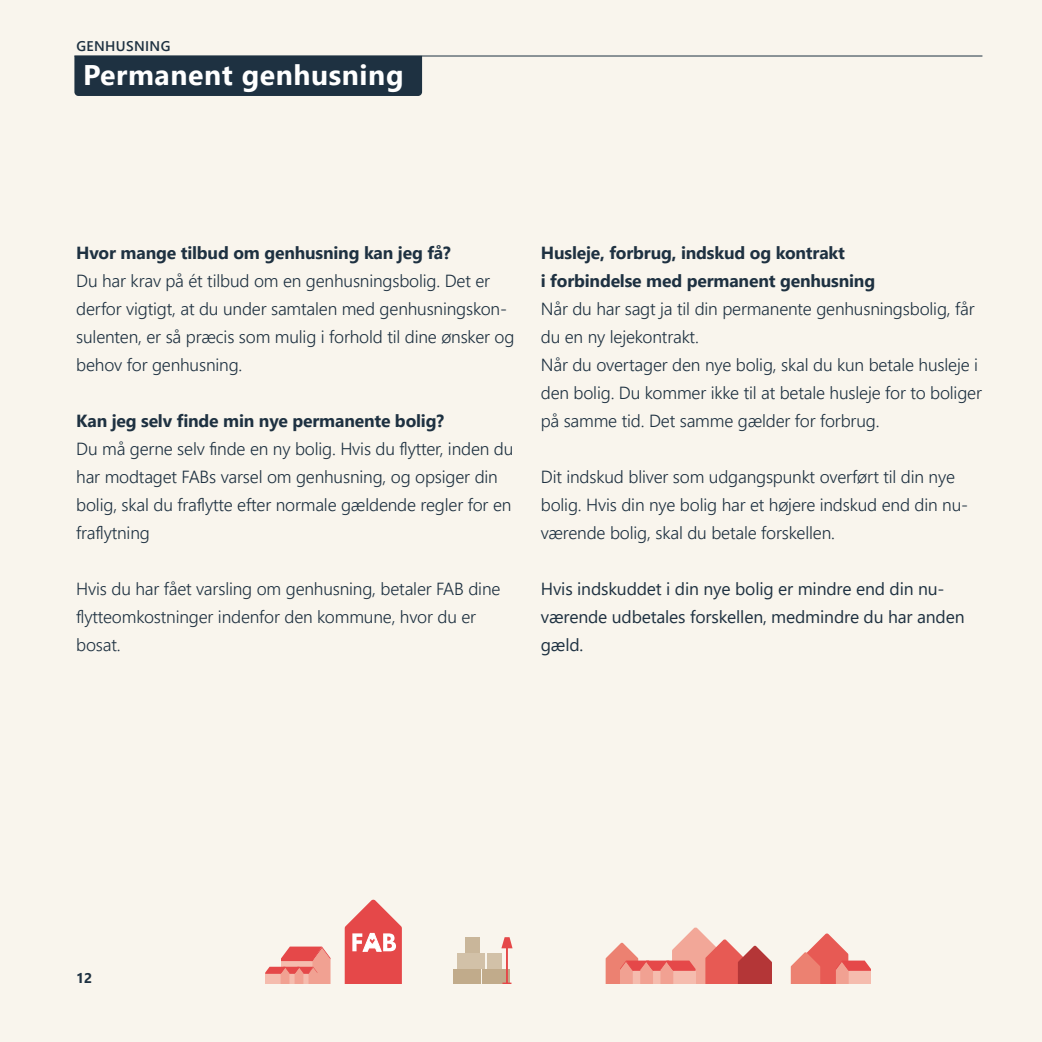
<style>
.page{position:relative;width:1042px;height:1042px;background:#f9f5ed}
.page>*{position:absolute;margin:0;border:0;box-sizing:border-box;transform-origin:0 0}
.Rubrik_L{font:700 28.35px "Segoe UI";letter-spacing:.02em;color:#fff}
.Brødtekst_L{font:300 17.5px/28px "Segoe UI";letter-spacing:-.01em;color:#1e3141}
.Brødtekst_L-2{font:700 17.5px/28px "Segoe UI";letter-spacing:-.01em;color:#1e3141}
.Brødtekst_L-3{font:17.5px/28px "Segoe UI";letter-spacing:-.01em;color:#1e3141}
.t1{font:600 14px "Segoe UI";letter-spacing:.025em;color:#1e3141}
.t2{font:700 14px "Segoe UI";color:#1e3141}
</style>
<div class="page">
<svg style="left:345px;top:899px;width:57px;height:85px"></svg>
<svg style="left:265px;top:946px;width:65px;height:38px"></svg>
<div style="left:453px;top:968px;width:28px;height:16px;background:#c1ab8b"></div>
<div style="left:482px;top:968px;width:28px;height:16px;background:#c1ab8b"></div>
<div style="left:457px;top:953px;width:28px;height:15px;background:#d2c1a8"></div>
<div style="left:487px;top:953px;width:14px;height:15px;background:#d2c1a8"></div>
<div style="left:465px;top:937px;width:14px;height:16px;background:#c9b69a"></div>
<svg style="left:501px;top:937px;width:11px;height:11px"></svg>
<hr style="left:506px;top:946px;width:2px;height:37px;background:#e54849">
<svg style="left:502px;top:982px;width:9px;height:2px"></svg>
<svg style="left:605px;top:927px;width:167px;height:57px"></svg>
<svg style="left:791px;top:933px;width:80px;height:51px"></svg>
<hr style="left:74px;top:56px;width:908px;height:1px;background:#1e3141">
<div style="left:74px;top:56px;width:348px;height:40px;background:#1e3141"></div>
<p class="t1" style="left:76px;top:33px;width:95px">GENHUSNING</p>
<p class="Rubrik_L" style="left:83px;top:48px;width:322px">Permanent genhusning</p>
<p class="Brødtekst_L-2" style="left:76px;top:237px;width:376px">Hvor mange tilbud om genhusning kan jeg få?</p>
<p class="Brødtekst_L" style="left:76px;top:265px;width:440px">Du har krav på ét tilbud om en genhusningsbolig. Det er derfor vigtigt, at du under samtalen med genhusningskon&shy;sulenten, er så præcis som mulig i forhold til dine ønsker og behov for genhusning.</p>
<p class="Brødtekst_L-2" style="left:76px;top:405px;width:369px">Kan jeg selv finde min nye permanente bolig?</p>
<p class="Brødtekst_L" style="left:76px;top:433px;width:439px">Du må gerne selv finde en ny bolig. Hvis du flytter, inden du har modtaget FABs varsel om genhusning, og opsiger din bolig, skal du fraflytte efter normale gældende regler for en fraflytning</p>
<p class="Brødtekst_L" style="left:76px;top:573px;width:426px">Hvis du har fået varsling om genhusning, betaler FAB dine flytteomkostninger indenfor den kommune, hvor du er bosat.</p>
<p class="Brødtekst_L-2" style="left:541px;top:237px;width:336px">Husleje, forbrug, indskud og kontrakt<br>i forbindelse med permanent genhusning</p>
<p class="Brødtekst_L" style="left:541px;top:293px;width:435px">Når du har sagt ja til din permanente genhusningsbolig, får du en ny lejekontrakt.</p>
<p class="Brødtekst_L" style="left:541px;top:349px;width:443px">Når du overtager den nye bolig, skal du kun betale husleje i den bolig. Du kommer ikke til at betale husleje for to boliger på samme tid. Det samme gælder for forbrug.</p>
<p class="Brødtekst_L" style="left:541px;top:461px;width:429px">Dit indskud bliver som udgangspunkt overført til din nye bolig. Hvis din nye bolig har et højere indskud end din nu&shy;værende bolig, skal du betale forskellen.</p>
<p class="Brødtekst_L-3" style="left:541px;top:573px;width:425px">Hvis indskuddet i din nye bolig er mindre end din nu&shy;værende udbetales forskellen, medmindre du har anden gæld.</p>
<p class="t2" style="left:76px;top:965px;width:17px">12</p>
</div>
